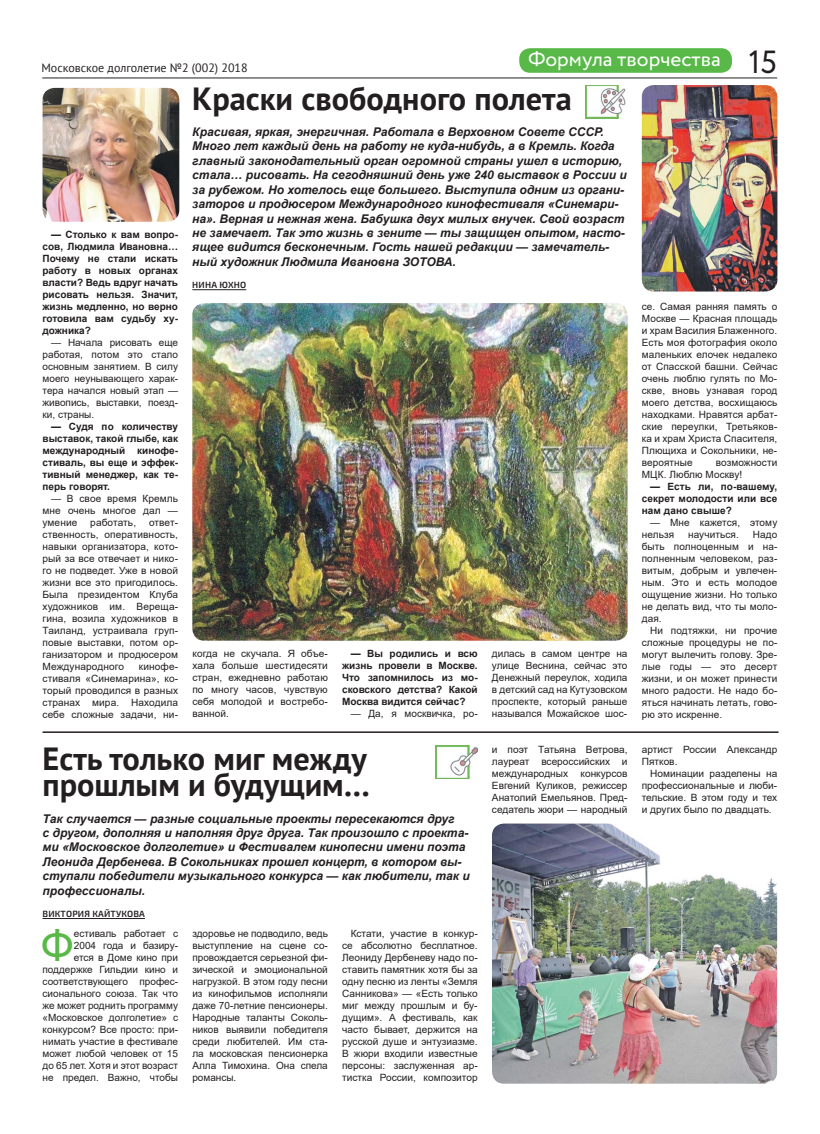
<style>
.page{position:relative;width:820px;height:1134px;background:#fff}
.page>*{position:absolute;margin:0;border:0;box-sizing:border-box;transform-origin:0 0}
.t1{font:43.5px "Arial";color:#58b948}
.t2{font:700 32px/26px "PT Sans";color:#231f20}
.t3{font:21px "Circe";color:#fff}
.t4{font:italic 700 12px/14.4px "Arial";color:#231f20}
.t5{font:12px "PT Sans";color:#231f20}
.t6{font:10px/12px "Arial";color:#231f20;text-align:justify}
.t7{font:700 10px/12px "Arial";color:#231f20;text-align:justify}
.t8{font:600 9px "Exo 2";letter-spacing:.02em;color:#231f20}
.s1{font-size:32px;color:#231f20}
</style>
<div class="page">
<hr style="left:42px;top:77px;width:734px;height:1px;background:#231f20">
<div style="left:519px;top:48px;width:212px;height:25px;background:#58b948;border-radius:11px"></div>
<hr style="left:43px;top:731px;width:735px;height:2px;background:#231f20">
<hr style="left:43px;top:918px;width:102px;height:1px;background:#231f20">
<hr style="left:192px;top:289px;width:54px;height:1px;background:#231f20">
<img style="left:492px;top:823px;width:284px;height:261px;border-radius:12px">
<img style="left:192px;top:303px;width:435px;height:338px;border-radius:12px">
<img style="left:43px;top:88px;width:136px;height:134px;border-radius:12px">
<img style="left:435px;top:745px;width:42px;height:34px">
<img style="left:585px;top:85px;width:41px;height:33px">
<img style="left:641px;top:85px;width:136px;height:206px;border-radius:12px">
<p class="t5" style="left:41px;top:59px;width:208px">Московское долголетие №2 (002) 2018</p>
<h3 class="t3" style="left:528px;top:45px;width:250px">Формула творчества <span class="s1">15</span></h3>
<p class="t7" style="left:43px;top:228px;width:137px;text-indent:9px">— Столько к вам вопро&shy;сов, Людмила Ивановна… Почему не стали искать работу в новых органах власти? Ведь вдруг начать рисовать нельзя. Значит, жизнь медленно, но верно готовила вам судьбу ху&shy;дожника?</p>
<p class="t6" style="left:43px;top:336px;width:137px;text-indent:9px">— Начала рисовать еще работая, потом это стало основным занятием. В силу моего неунывающего харак&shy;тера начался новый этап — живопись, выставки, поезд&shy;ки, страны.</p>
<p class="t7" style="left:43px;top:420px;width:137px;text-indent:9px">— Судя по количеству выставок, такой глыбе, как международный кинофе&shy;стиваль, вы еще и эффек&shy;тивный менеджер, как те&shy;перь говорят.</p>
<p class="t6" style="left:43px;top:492px;width:137px;text-indent:9px">— В свое время Кремль мне очень многое дал — умение</p>
<p class="t6" style="left:90px;top:516px;width:47px">работать,</p>
<p class="t6" style="left:43px;top:516px;width:137px;text-indent:106px">ответ&shy;ственность, оперативность, навыки организатора, кото&shy;рый за все отвечает и нико&shy;го не подведет. Уже в новой жизни все это пригодилось.<br>Была президентом Клуба художников им. Вереща&shy;гина, возила художников в Таиланд, устраивала груп&shy;повые выставки, потом ор&shy;ганизатором и продюсером Международного</p>
<p class="t6" style="left:43px;top:660px;width:137px;text-indent:96px">кинофе&shy;стиваля «Синемарина», ко&shy;торый проводился в разных странах мира. Находила себе сложные задачи, ни-</p>
<h2 class="t2" style="left:192px;top:85px;width:381px">Краски свободного полета</h2>
<p class="t4" style="left:192px;top:125px;width:436px">Красивая, яркая, энергичная. Работала в Верховном Совете СССР.<br>Много лет каждый день на работу не куда-нибудь, а в Кремль. Когда главный законодательный орган огромной страны ушел в историю, стала… рисовать. На сегодняшний день уже 240 выставок в России и за рубежом. Но хотелось еще большего. Выступила одним из органи&shy;заторов и продюсером Международного кинофестиваля «Синемари&shy;на». Верная и нежная жена. Бабушка двух милых внучек. Свой возраст не замечает. Так это жизнь в зените — ты защищен опытом, насто&shy;ящее видится бесконечным. Гость нашей редакции — замечатель&shy;ный художник Людмила Ивановна ЗОТОВА.</p>
<p class="t8" style="left:192px;top:279px;width:55px">НИНА ЮХНО</p>
<p class="t6" style="left:192px;top:648px;width:137px">когда не скучала. Я объе&shy;хала больше шестидесяти стран, ежедневно работаю по многу часов, чувствую себя молодой и востребо&shy;ванной.</p>
<p class="t7" style="left:342px;top:648px;width:137px;text-indent:9px">— Вы родились и всю жизнь провели в Москве.<br>Что запомнилось из мо&shy;сковского детства? Какой Москва видится сейчас?</p>
<p class="t6" style="left:350px;top:708px;width:128px">— Да, я москвичка, ро-</p>
<p class="t6" style="left:492px;top:648px;width:137px">дилась в самом центре на улице Веснина, сейчас это Денежный переулок, ходила в детский сад на Кутузовском проспекте, который раньше назывался Можайское шос-</p>
<p class="t6" style="left:641px;top:301px;width:137px">се. Самая ранняя память о Москве — Красная площадь и храм Василия Блаженного.<br>Есть моя фотография около маленьких елочек недалеко от Спасской башни. Сейчас очень люблю гулять по Мо&shy;скве, вновь узнавая город моего детства, восхищаюсь находками. Нравятся арбат&shy;ские переулки, Третьяков&shy;ка и храм Христа Спасителя, Плющиха и Сокольники, не&shy;вероятные</p>
<p class="t6" style="left:641px;top:457px;width:137px;text-indent:74px">возможности<br>МЦК. Люблю Москву!</p>
<p class="t7" style="left:641px;top:481px;width:137px;text-indent:9px">— Есть ли, по-вашему, секрет молодости или все нам дано свыше?</p>
<p class="t6" style="left:641px;top:517px;width:137px;text-indent:9px">— Мне кажется, этому нельзя</p>
<p class="t6" style="left:641px;top:529px;width:137px;text-indent:111px">Надо быть полноценным и на&shy;полненным человеком, раз&shy;витым, добрым и увлечен&shy;ным. Это и есть молодое ощущение жизни. Но только не делать вид, что ты моло&shy;дая.</p>
<p class="t6" style="left:641px;top:625px;width:137px;text-indent:9px">Ни подтяжки, ни прочие сложные процедуры не по&shy;могут вылечить голову. Зре&shy;лые годы — это десерт жизни, и он может принести много радости. Не надо бо&shy;яться начинать летать, гово&shy;рю это искренне.</p>
<p class="t6" style="left:687px;top:529px;width:52px">научиться.</p>
<h2 class="t2" style="left:43px;top:745px;width:329px">Есть только миг между прошлым и будущим…</h2>
<p class="t4" style="left:43px;top:811px;width:428px">Так случается — разные социальные проекты пересекаются друг<br>с другом, дополняя и наполняя друг друга. Так произошло с проекта&shy;ми «Московское долголетие» и Фестивалем кинопесни имени поэта Леонида Дербенева. В Сокольниках прошел концерт, в котором вы&shy;ступали победители музыкального конкурса — как любители, так и профессионалы.</p>
<p class="t8" style="left:43px;top:908px;width:104px">ВИКТОРИЯ КАЙТУКОВА</p>
<h1 class="t1" style="left:41px;top:922px;width:35px">Ф</h1>
<p class="t6" style="left:43px;top:927px;width:137px;text-align:right">естиваль работает с<br>2004 года и базиру-<br>ется в Доме кино при поддержке Гильдии кино и соответствующего профес&shy;сионального союза. Так что же может роднить программу «Московское долголетие» с конкурсом? Все просто: при&shy;нимать участие в фестивале может любой человек от 15 до 65 лет. Хотя и этот возраст не предел. Важно, чтобы</p>
<p class="t6" style="left:192px;top:927px;width:137px">здоровье не подводило, ведь выступление на сцене со&shy;провождается серьезной фи&shy;зической и эмоциональной нагрузкой. В этом году песни из кинофильмов исполняли даже 70-летние пенсионеры.<br>Народные таланты Соколь&shy;ников выявили победителя среди любителей. Им ста&shy;ла московская пенсионерка Алла Тимохина. Она спела романсы.</p>
<p class="t6" style="left:342px;top:927px;width:137px;text-indent:9px">Кстати, участие в конкур&shy;се абсолютно бесплатное.<br>Леониду Дербеневу надо по&shy;ставить памятник хотя бы за одну песню из ленты «Земля Санникова» — «Есть только миг между прошлым и бу&shy;дущим». А фестиваль, как часто бывает, держится на русской душе и энтузиазме.<br>В жюри входили известные персоны: заслуженная ар&shy;тистка России, композитор</p>
<p class="t6" style="left:492px;top:743px;width:137px">и поэт Татьяна Ветрова, лауреат всероссийских и международных конкурсов Евгений Куликов, режиссер Анатолий Емельянов. Пред&shy;седатель жюри — народный</p>
<p class="t6" style="left:641px;top:743px;width:137px">артист России Александр<br>Пятков.</p>
<p class="t6" style="left:641px;top:767px;width:137px;text-indent:9px">Номинации разделены на профессиональные и люби&shy;тельские. В этом году и тех и других было по двадцать.</p>
</div>
